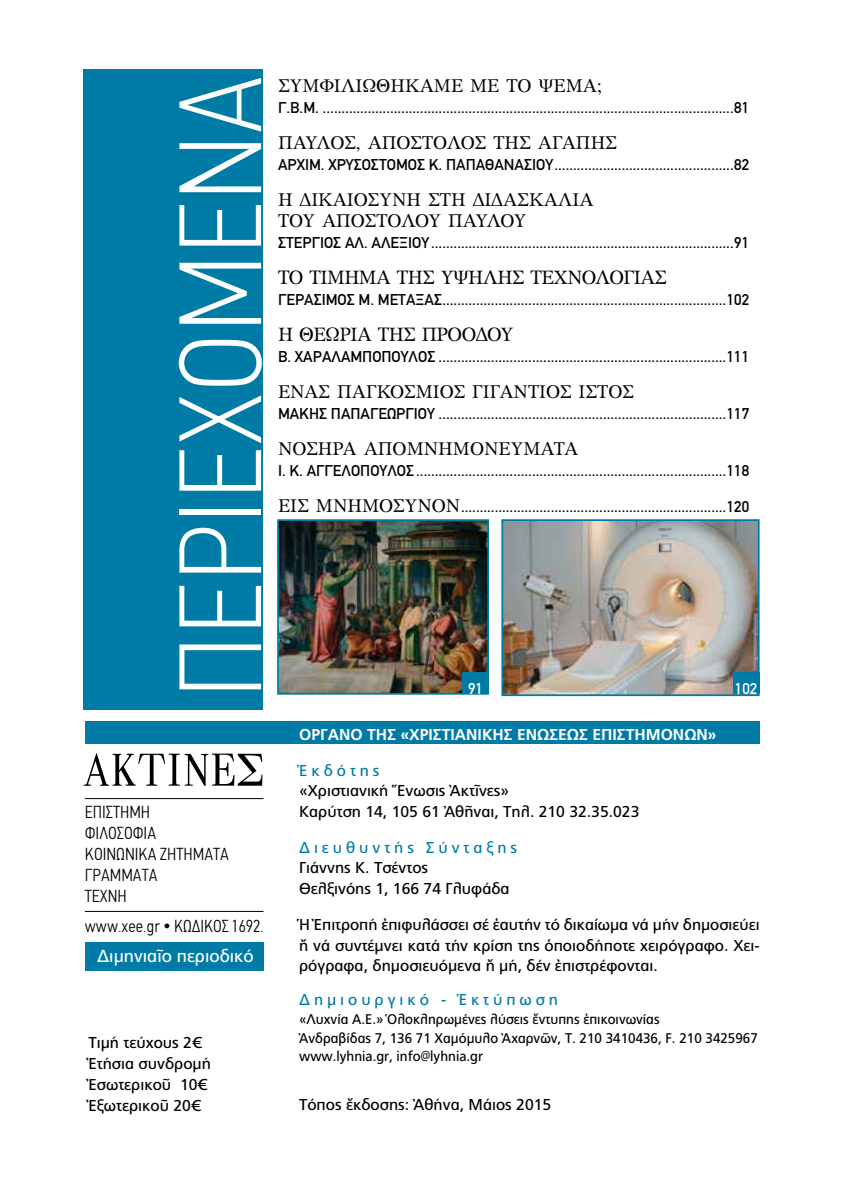
<style>
.page{position:relative;width:844px;height:1191px;background:#fff}
.page>*{position:absolute;margin:0;border:0;box-sizing:border-box;transform-origin:0 0}
.t1{font:100 condensed 117.25px "PF Din Text";color:#fff}
.t2{font:19.25px "GFS Artemisia";letter-spacing:-.03em;color:#000}
.t3{font:18.38px/21px "GFS Artemisia";color:#000}
.t4{font:300 condensed 17.5px/21px "PF Din Text";color:#000}
.t5{font:17.5px "PF Catalog Poly";color:#fff}
.t6{font:500 15.75px "PF Din Text";color:#000}
.t7{font:15.75px/20.3px "PF Catalog Poly";color:#000}
.t8{font:15.75px "PF Catalog Poly";letter-spacing:.25em;color:#007ba5}
.t9{font:700 15.75px "PF Catalog Poly";color:#fff}
.t10{font:500 15.75px "PF Din Text";color:#fff}
.t11{font:14px/18.6px "PF Catalog Poly";color:#000;scale:.96 1}
.s1{font-family:"GFS Artemisia";font-weight:400;font-size:18.38px}
</style>
<div class="page">
<div style="left:85px;top:721px;width:674px;height:23px;background:#007ba5"></div>
<svg style="left:83px;top:752px;width:179px;height:34px"></svg>
<div style="left:85px;top:941px;width:178px;height:29px;background:#007ba5"></div>
<hr style="left:85px;top:911px;width:178px;height:1px;background:#000">
<hr style="left:85px;top:798px;width:178px;height:1px;background:#000">
<div style="left:83px;top:69px;width:179px;height:640px;background:#007ba5"></div>
<img style="left:280px;top:522px;width:206px;height:169px">
<div style="left:277px;top:519px;width:212px;height:175px;border:2px solid #007ba5"></div>
<img style="left:504px;top:522px;width:252px;height:171px">
<div style="left:501px;top:519px;width:258px;height:177px;border:2px solid #007ba5"></div>
<div style="left:462px;top:672px;width:27px;height:22px;background:#007ba5"></div>
<div style="left:732px;top:672px;width:27px;height:22px;background:#007ba5"></div>
<h1 class="t1" style="left:152px;top:698px;width:625px;rotate:-90deg">ΠΕΡΙΕΧΟΜΕΝΑ</h1>
<p class="t4" style="left:85px;top:802px;width:146px">ΕΠΙΣΤΗΜΗ<br>ΦΙΛΟΣΟΦΙΑ<br>ΚΟΙΝΩΝΙΚΑ ΖΗΤΗΜΑΤΑ<br>ΓΡΑΜΜΑΤΑ<br>ΤΕΧΝΗ</p>
<p class="t4" style="left:85px;top:916px;width:180px">www.xee.gr • ΚΩΔΙΚΟΣ 1692.</p>
<p class="t5" style="left:97px;top:945px;width:158px">Διμηνιαῖο περιοδικό</p>
<p class="t7" style="left:88px;top:1032px;width:124px;line-height:21px">Τιμή τεύχους 2€<br>Ἐτήσια συνδρομή<br>Ἐσωτερικοῦ 10€<br>Ἐξωτερικοῦ 20€</p>
<p class="t3" style="left:278px;top:75px;width:325px">ΣΥΜΦΙΛΙΩΘΗΚΑΜΕ ΜΕ ΤΟ ΨΕΜΑ;</p>
<p class="t6" style="left:278px;top:99px;width:472px">Γ.Β.Μ. ..............................................................................................................81</p>
<p class="t3" style="left:278px;top:131px;width:340px">ΠΑΥΛΟΣ, ΑΠΟΣΤΟΛΟΣ ΤΗΣ ΑΓΑΠΗΣ</p>
<p class="t6" style="left:278px;top:156px;width:472px">ΑΡΧΙΜ. ΧΡΥΣΟΣΤΟΜΟΣ Κ. ΠΑΠΑΘΑΝΑΣΙΟΥ................................................82</p>
<p class="t3" style="left:278px;top:188px;width:317px">Η ΔΙΚΑΙΟΣΥΝΗ ΣΤΗ ΔΙΔΑΣΚΑΛΙΑ<br>ΤΟΥ ΑΠΟΣΤΟΛΟΥ ΠΑΥΛΟΥ</p>
<p class="t6" style="left:278px;top:233px;width:472px">ΣΤΕΡΓΙΟΣ ΑΛ. ΑΛΕΞΙΟΥ .................................................................................91</p>
<p class="t2" style="left:278px;top:263px;width:390px">ΤΟ ΤΙΜΗΜΑ ΤΗΣ ΥΨΗΛΗΣ ΤΕΧΝΟΛΟΓΙΑΣ</p>
<p class="t6" style="left:278px;top:290px;width:472px">ΓΕΡΑΣΙΜΟΣ Μ. ΜΕΤΑΞΑΣ............................................................................102</p>
<p class="t2" style="left:278px;top:320px;width:237px">Η ΘΕΩΡΙΑ ΤΗΣ ΠΡΟΟΔΟΥ</p>
<p class="t6" style="left:278px;top:347px;width:472px">Β. ΧΑΡΑΛΑΜΠΟΠΟΥΛΟΣ .............................................................................111</p>
<p class="t3" style="left:278px;top:380px;width:357px">ΕΝΑΣ ΠΑΓΚΌΣΜΙΟΣ ΓΙΓΆΝΤΙΟΣ ΙΣΤΌΣ</p>
<p class="t6" style="left:278px;top:404px;width:472px">ΜΑΚΗΣ ΠΑΠΑΓΕΩΡΓΙΟΥ .............................................................................117</p>
<p class="t3" style="left:278px;top:437px;width:301px">ΝΟΣΗΡΑ ΑΠΟΜΝΗΜΟΝΕΥΜΑΤΑ</p>
<p class="t6" style="left:278px;top:461px;width:472px">Ι. Κ. ΑΓΓΕΛΟΠΟΥΛΟΣ ...................................................................................118</p>
<p class="t6" style="left:278px;top:497px;width:472px"><span class="s1">ΕΙΣ ΜΝΗΜΌΣΥΝΟΝ</span>.......................................................................120</p>
<p class="t10" style="left:468px;top:679px;width:16px">91</p>
<p class="t10" style="left:734px;top:679px;width:24px">102</p>
<p class="t9" style="left:299px;top:725px;width:419px">ΟΡΓΑΝΟ ΤΗΣ «ΧΡΙΣΤΙΑΝΙΚΗΣ ΕΝΩΣΕΩΣ ΕΠΙΣΤΗΜΟΝΩΝ»</p>
<p class="t8" style="left:299px;top:761px;width:82px">Ἐκδότης</p>
<p class="t7" style="left:299px;top:781px;width:342px">«Χριστιανική Ἕνωσις Ἀκτῖνες»<br>Καρύτση 14, 105 61 Ἀθῆναι, Τηλ. 210 32.35.023</p>
<p class="t8" style="left:299px;top:838px;width:219px">Διευθυντής Σύνταξης</p>
<p class="t7" style="left:299px;top:858px;width:212px">Γιάννης Κ. Τσέντος<br>Θελξινόης 1, 166 74 Γλυφάδα</p>
<p class="t7" style="left:299px;top:914px;width:462px;text-align:justify">Ἡ Ἐπιτροπή ἐπιφυλάσσει σέ ἑαυτήν τό δικαίωμα νά μήν δημοσιεύει ἤ νά συντέμνει κατά τήν κρίση της ὁποιοδήποτε χειρόγραφο. Χει&shy;ρόγραφα, δημοσιευόμενα ἤ μή, δέν ἐπιστρέφονται.</p>
<p class="t8" style="left:299px;top:991px;width:260px">Δημιουργικό - Ἐκτύπωση</p>
<p class="t11" style="left:299px;top:1010px;width:479px">«Λυχνία Α.Ε.» Ὁλοκληρωμένες λύσεις ἔντυπης ἐπικοινωνίας<br>Ἀνδραβίδας 7, 136 71 Χαμόμυλο Ἀχαρνῶν, Τ. 210 3410436, F. 210 3425967 www.lyhnia.gr, info@lyhnia.gr</p>
<p class="t7" style="left:299px;top:1094px;width:253px">Τόπος ἔκδοσης: Ἀθήνα, Μάιος 2015</p>
</div>
